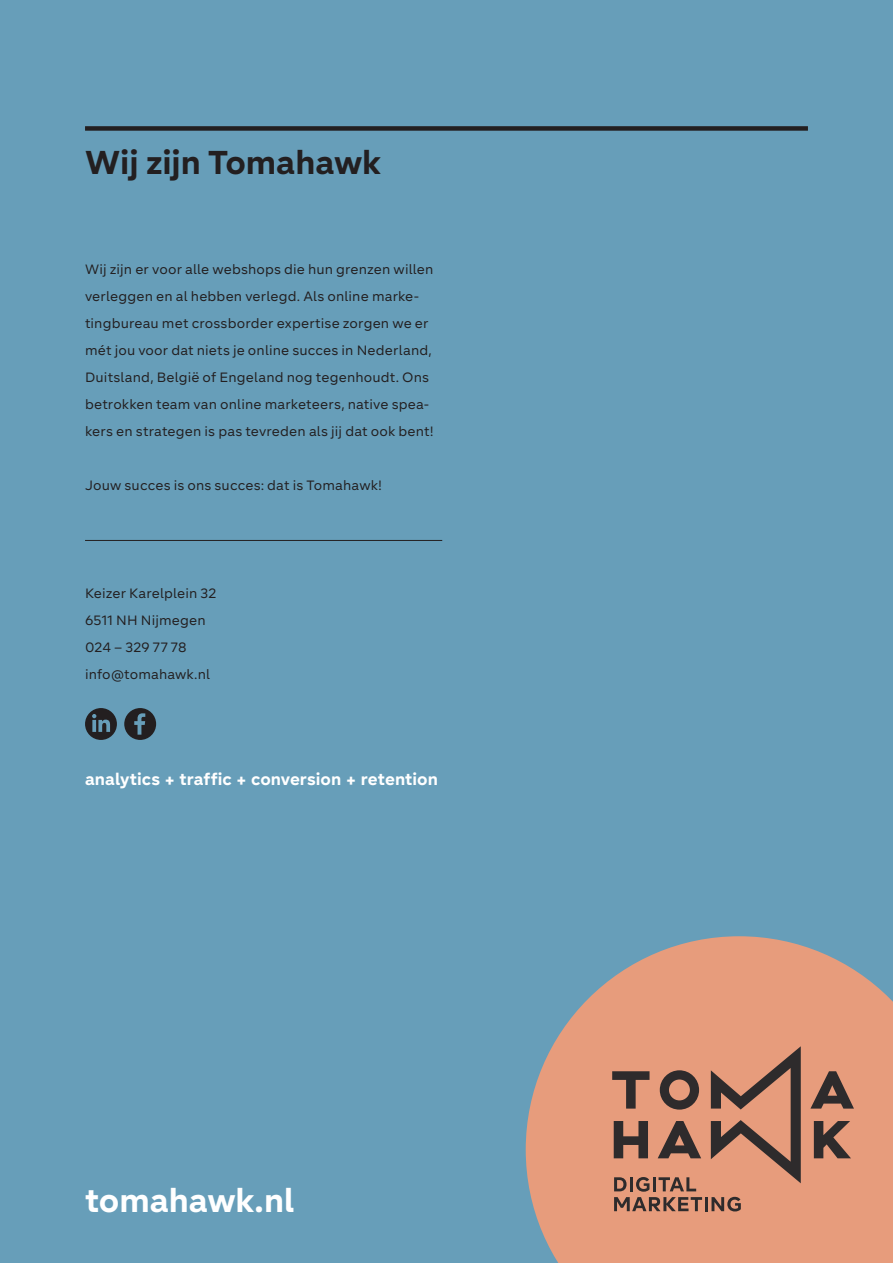
<style>
.page{position:relative;width:893px;height:1263px;background:#679eb9}
.page>*{position:absolute;margin:0;border:0;box-sizing:border-box;transform-origin:0 0}
.t1{font:700 33px "Segma";letter-spacing:-.005em;color:#231f20}
.t2{font:700 33px "Segma";letter-spacing:-.005em;color:#fff}
.t3{font:700 16.8px "Segma";letter-spacing:.005em;color:#fff}
.t4{font:13.5px/27px "Segma";letter-spacing:.01em;color:#231f20}
</style>
<div class="page">
<svg style="left:526px;top:936px;width:367px;height:327px;background:#d39c84"></svg>
<svg style="left:612px;top:1071px;width:37px;height:37px"></svg>
<svg style="left:810px;top:1071px;width:44px;height:37px;background:#8d6555"></svg>
<svg style="left:614px;top:1121px;width:34px;height:37px"></svg>
<svg style="left:660px;top:1070px;width:39px;height:39px;background:#7e5b4e"></svg>
<svg style="left:658px;top:1121px;width:43px;height:37px;background:#8b6354"></svg>
<svg style="left:814px;top:1121px;width:37px;height:37px"></svg>
<svg style="left:711px;top:1046px;width:90px;height:137px;background:#ae7963"></svg>
<svg style="left:614px;top:1177px;width:88px;height:34px;background:#a2725e"></svg>
<hr style="left:705px;top:1197px;width:3px;height:14px;background:#2e2b2c">
<svg style="left:711px;top:1197px;width:30px;height:14px"></svg>
<hr style="left:85px;top:540px;width:357px;height:1px;background:#231f20">
<div style="left:85px;top:126px;width:723px;height:5px;background:#231f20"></div>
<div style="left:85px;top:708px;width:32px;height:32px;background:#231f20;border-radius:50%"></div>
<svg style="left:92px;top:714px;width:18px;height:18px"></svg>
<div style="left:124px;top:708px;width:32px;height:32px;background:#231f20;border-radius:50%"></div>
<svg style="left:134px;top:713px;width:11px;height:22px"></svg>
<p class="t1" style="left:85px;top:140px;width:297px">Wij zijn Tomahawk</p>
<p class="t4" style="left:85px;top:255px;width:350px">Wij zijn er voor alle webshops die hun grenzen willen verleggen en al hebben verlegd. Als online marke&shy;tingbureau met crossborder expertise zorgen we er mét jou voor dat niets je online succes in Nederland, Duitsland, België of Engeland nog tegenhoudt. Ons betrokken team van online marketeers, native spea&shy;kers en strategen is pas tevreden als jij dat ook bent!</p>
<p class="t4" style="left:85px;top:471px;width:299px">Jouw succes is ons succes: dat is Tomahawk!</p>
<p class="t4" style="left:85px;top:579px;width:133px">Keizer Karelplein 32</p>
<p class="t4" style="left:85px;top:606px;width:122px">6511 NH Nijmegen</p>
<p class="t4" style="left:85px;top:633px;width:103px">024 – 329 77 78</p>
<p class="t4" style="left:85px;top:660px;width:127px">info@tomahawk.nl</p>
<p class="t3" style="left:85px;top:768px;width:355px">analytics + traffic + conversion + retention</p>
<p class="t2" style="left:85px;top:1177px;width:211px">tomahawk.nl</p>
</div>
